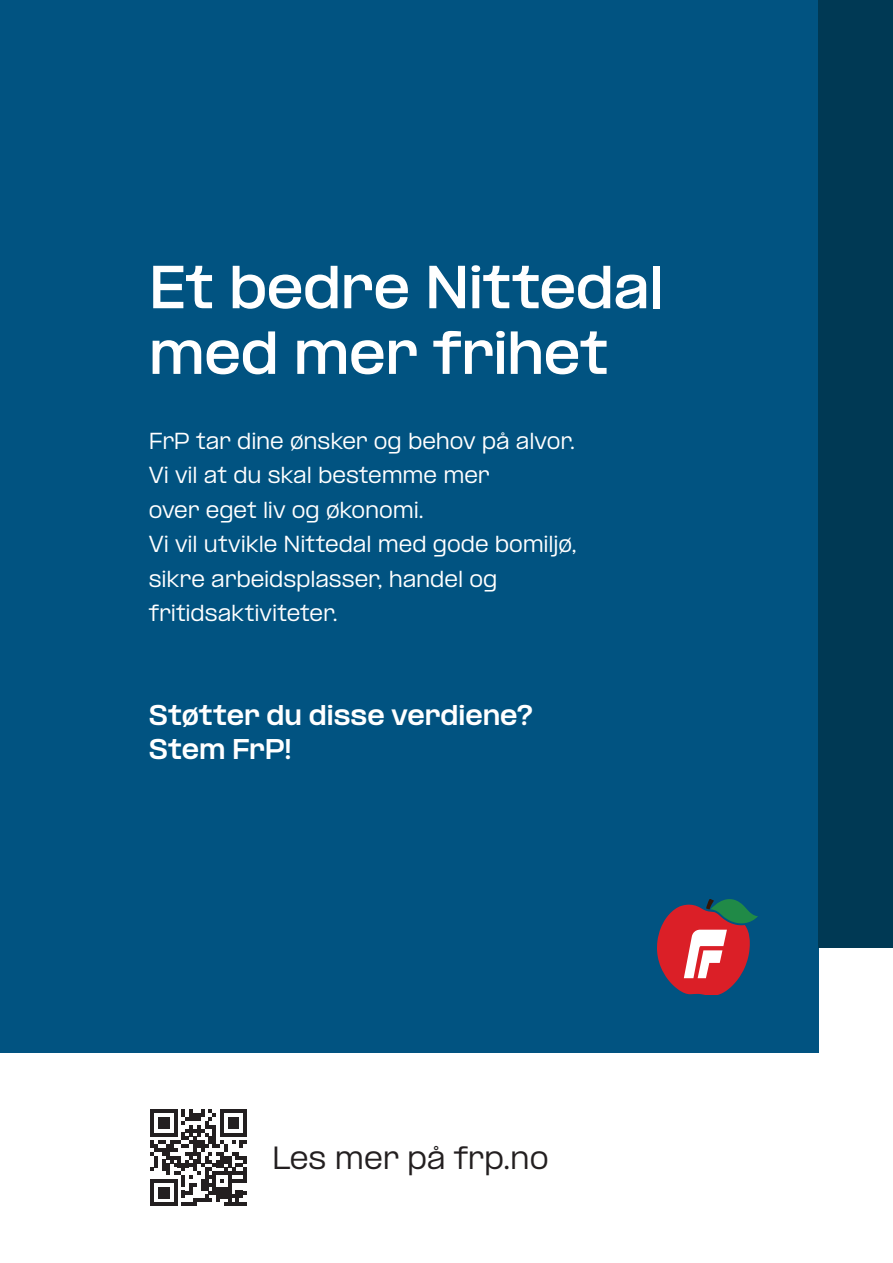
<style>
.page{position:relative;width:893px;height:1263px;background:#fff}
.page>*{position:absolute;margin:0;border:0;box-sizing:border-box;transform-origin:0 0}
.t1{font:700 semi-expanded 51px/65.7px "PP Formula";letter-spacing:-.01em;color:#fff}
.t2{font:semi-expanded 27px "PP Formula";color:#231f20}
.t3{font:800 semi-expanded 24px/34.5px "PP Formula";letter-spacing:-.005em;color:#fff}
.t4{font:semi-expanded 19.5px/34.5px "PP Formula";letter-spacing:-.005em;color:#fff}
</style>
<div class="page">
<div style="left:0;top:0;width:819px;height:1052px;background:#015381"></div>
<div style="left:819px;top:0;width:74px;height:947px;background:#003954"></div>
<svg style="left:657px;top:899px;width:101px;height:96px"></svg>
<svg style="left:150px;top:1109px;width:97px;height:97px"></svg>
<h1 class="t1" style="left:149px;top:255px;width:516px">Et bedre Nittedal med mer frihet</h1>
<p class="t4" style="left:149px;top:423px;width:429px">FrP tar dine ønsker og behov på alvor.<br>Vi vil at du skal bestemme mer<br>over eget liv og økonomi.<br>Vi vil utvikle Nittedal med gode bomiljø, sikre arbeidsplasser, handel og fritidsaktiviteter.</p>
<p class="t3" style="left:149px;top:698px;width:385px">Støtter du disse verdiene?<br>Stem FrP!</p>
<h2 class="t2" style="left:272px;top:1141px;width:278px">Les mer på frp.no</h2>
</div>
